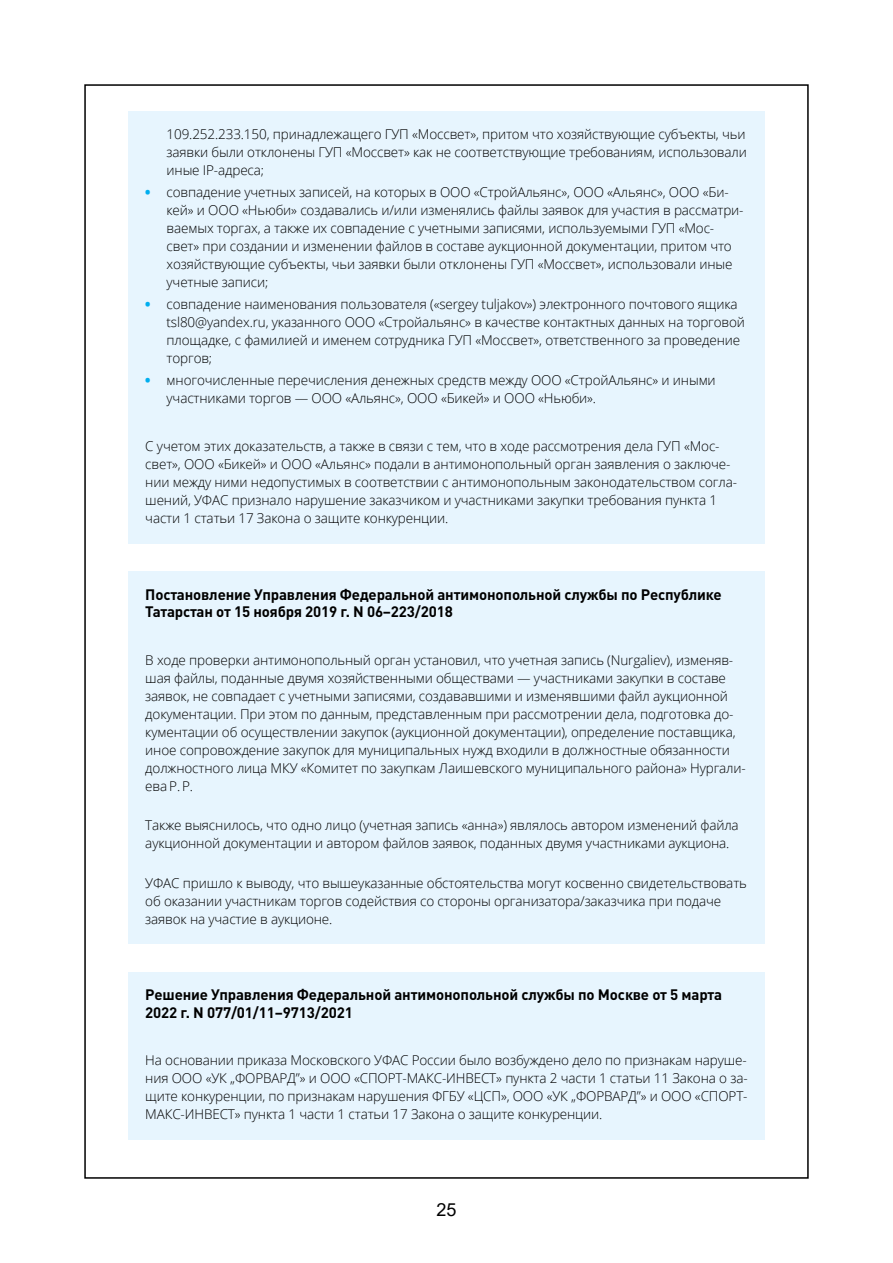
<style>
.page{position:relative;width:893px;height:1263px;background:#fff}
.page>*{position:absolute;margin:0;border:0;box-sizing:border-box;transform-origin:0 0}
.t1{font:18px "Arial";color:#000}
.t2{font:700 15px/17.2px "DIN Pro";letter-spacing:-.01em;color:#000}
.t3{font:300 13.5px/18px "Open Sans";letter-spacing:-.01em;color:#000}
.s1{font-weight:800;color:#00aeef}
</style>
<div class="page">
<div style="left:128px;top:111px;width:637px;height:84px;background:#e7f5fe"></div>
<div style="left:128px;top:170px;width:637px;height:137px;background:#e7f5fe"></div>
<div style="left:128px;top:282px;width:637px;height:101px;background:#e7f5fe"></div>
<div style="left:128px;top:358px;width:637px;height:66px;background:#e7f5fe"></div>
<div style="left:128px;top:424px;width:637px;height:119px;background:#e7f5fe"></div>
<div style="left:128px;top:571px;width:637px;height:67px;background:#e7f5fe"></div>
<div style="left:128px;top:638px;width:637px;height:173px;background:#e7f5fe"></div>
<div style="left:128px;top:803px;width:637px;height:65px;background:#e7f5fe"></div>
<div style="left:128px;top:860px;width:637px;height:84px;background:#e7f5fe"></div>
<div style="left:128px;top:972px;width:637px;height:66px;background:#e7f5fe"></div>
<div style="left:128px;top:1038px;width:637px;height:102px;background:#e7f5fe"></div>
<p class="t3" style="left:167px;top:124px;width:582px;text-align:justify">109.252.233.150, принадлежащего ГУП «Моссвет», притом что хозяйствующие субъекты, чьи заявки были отклонены ГУП «Моссвет» как не соответствующие требованиям, использовали иные IP-адреса;</p>
<p class="t3" style="left:167px;top:183px;width:578px;text-indent:-21px"><span class="s1">•</span> совпадение учетных записей, на которых в ООО «СтройАльянс», ООО «Альянс», ООО «Би&shy;кей» и ООО «Ньюби» создавались и/или изменялись файлы заявок для участия в рассматри&shy;ваемых торгах, а также их совпадение с учетными записями, используемыми ГУП «Мос&shy;свет» при создании и изменении файлов в составе аукционной документации, притом что хозяйствующие субъекты, чьи заявки были отклонены ГУП «Моссвет», использовали иные учетные записи;</p>
<p class="t3" style="left:167px;top:295px;width:580px;text-indent:-21px"><span class="s1">•</span> совпадение наименования пользователя («sergey tuljakov») электронного почтового ящика tsl80@yandex.ru, указанного ООО «Стройальянс» в качестве контактных данных на торговой площадке, с фамилией и именем сотрудника ГУП «Моссвет», ответственного за проведение торгов;</p>
<p class="t3" style="left:167px;top:371px;width:551px;text-indent:-21px"><span class="s1">•</span> многочисленные перечисления денежных средств между ООО «СтройАльянс» и иными участниками торгов — ООО «Альянс», ООО «Бикей» и ООО «Ньюби».</p>
<p class="t3" style="left:145px;top:437px;width:593px">С учетом этих доказательств, а также в связи с тем, что в ходе рассмотрения дела ГУП «Мос&shy;свет», ООО «Бикей» и ООО «Альянс» подали в антимонопольный орган заявления о заключе&shy;нии между ними недопустимых в соответствии с антимонопольным законодательством согла&shy;шений, УФАС признало нарушение заказчиком и участниками закупки требования пункта 1 части 1 статьи 17 Закона о защите конкуренции.</p>
<p class="t2" style="left:145px;top:585px;width:578px">Постановление Управления Федеральной антимонопольной службы по Республике<br>Татарстан от 15 ноября 2019 г. N 06–223/2018</p>
<p class="t3" style="left:145px;top:651px;width:602px">В ходе проверки антимонопольный орган установил, что учетная запись (Nurgaliev), изменяв&shy;шая файлы, поданные двумя хозяйственными обществами — участниками закупки в составе заявок, не совпадает с учетными записями, создававшими и изменявшими файл аукционной документации. При этом по данным, представленным при рассмотрении дела, подготовка до&shy;кументации об осуществлении закупок (аукционной документации), определение поставщика, иное сопровождение закупок для муниципальных нужд входили в должностные обязанности должностного лица МКУ «Комитет по закупкам Лаишевского муниципального района» Нургали&shy;ева Р. Р.</p>
<p class="t3" style="left:145px;top:816px;width:595px">Также выяснилось, что одно лицо (учетная запись «анна») являлось автором изменений файла аукционной документации и автором файлов заявок, поданных двумя участниками аукциона.</p>
<p class="t3" style="left:145px;top:873px;width:603px">УФАС пришло к выводу, что вышеуказанные обстоятельства могут косвенно свидетельствовать об оказании участникам торгов содействия со стороны организатора/заказчика при подаче заявок на участие в аукционе.</p>
<p class="t2" style="left:145px;top:986px;width:578px">Решение Управления Федеральной антимонопольной службы по Москве от 5 марта<br>2022 г. N 077/01/11–9713/2021</p>
<p class="t3" style="left:145px;top:1051px;width:604px;text-align:justify">На основании приказа Московского УФАС России было возбуждено дело по признакам наруше&shy;ния ООО «УК „ФОРВАРД”» и ООО «СПОРТ-МАКС-ИНВЕСТ» пункта 2 части 1 статьи 11 Закона о за&shy;щите конкуренции, по признакам нарушения ФГБУ «ЦСП», ООО «УК „ФОРВАРД”» и ООО «СПОРТ-МАКС-ИНВЕСТ» пункта 1 части 1 статьи 17 Закона о защите конкуренции.</p>
<h1 class="t1" style="left:436px;top:1197px;width:22px">25</h1>
</div>
